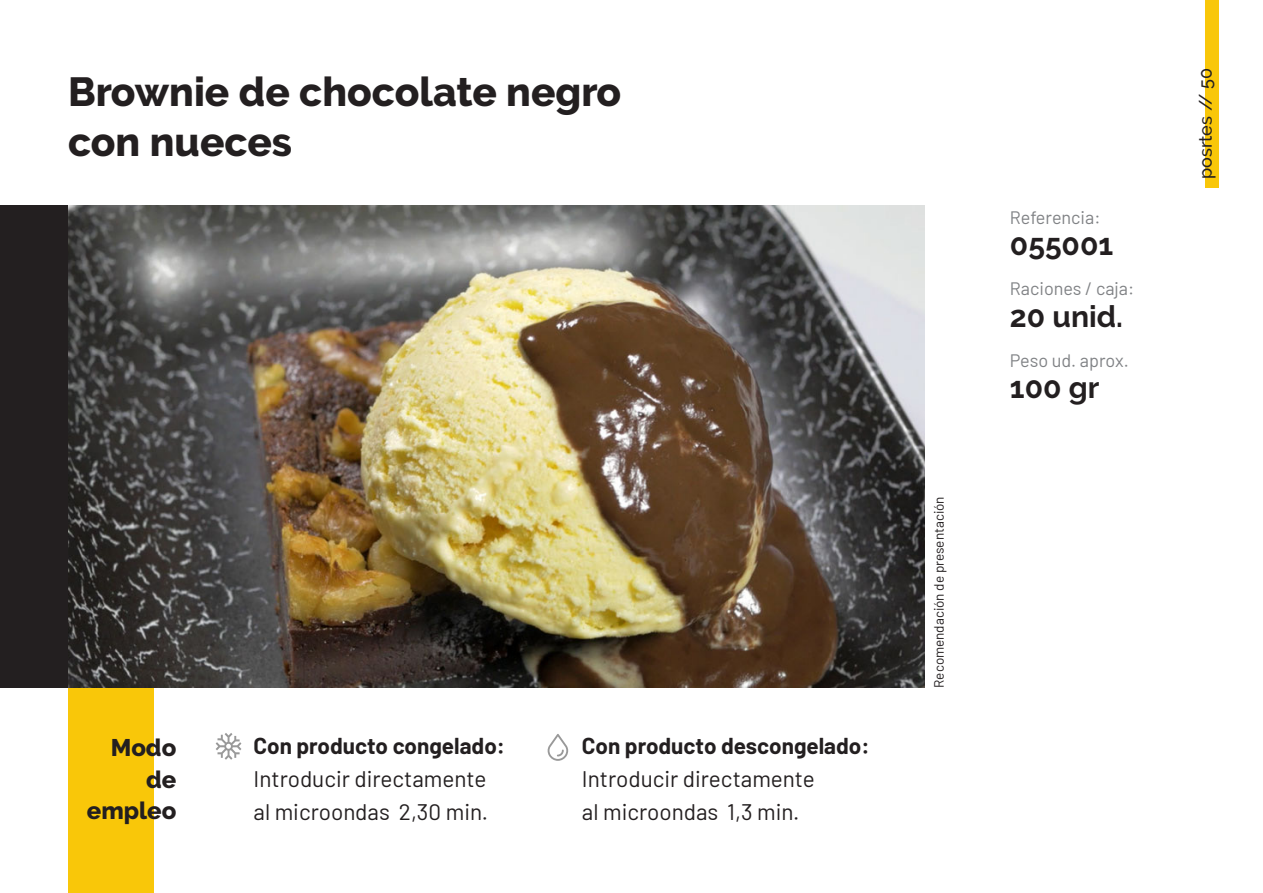
<style>
.page{position:relative;width:1263px;height:893px;background:#fff}
.page>*{position:absolute;margin:0;border:0;box-sizing:border-box;transform-origin:0 0}
.t1{font:800 40.5px "Raleway";color:#231f20}
.t2{font:700 30px "Raleway";color:#231f20}
.t3{font:800 24px "Raleway";color:#231f20}
.t4{font:22.5px "Barlow";color:#231f20}
.t5{font:700 22.5px "Barlow";color:#231f20}
.t6{font:18px "Barlow";color:#808285}
.t7{font:500 18px "Raleway";color:#231f20}
.t8{font:13.5px "Barlow";color:#231f20}
</style>
<div class="page">
<div style="left:1205px;top:0;width:14px;height:188px;background:#f9c709"></div>
<div style="left:68px;top:687px;width:85px;height:206px;background:#f9c709"></div>
<div style="left:0;top:205px;width:68px;height:482px;background:#231f20"></div>
<svg style="left:547px;top:734px;width:22px;height:27px"></svg>
<svg style="left:216px;top:733px;width:25px;height:27px"></svg>
<img style="left:68px;top:205px;width:857px;height:482px">
<p class="t1" style="left:68px;top:69px;width:555px">Brownie de chocolate negro</p>
<p class="t1" style="left:68px;top:118px;width:226px">con nueces</p>
<p class="t3" style="left:111px;top:734px;width:67px">Modo</p>
<p class="t3" style="left:146px;top:766px;width:32px">de</p>
<p class="t3" style="left:87px;top:797px;width:91px">empleo</p>
<p class="t5" style="left:253px;top:729px;width:253px">Con producto congelado:</p>
<p class="t4" style="left:253px;top:763px;width:234px">Introducir directamente</p>
<p class="t4" style="left:253px;top:796px;width:236px">al microondas 2,30 min.</p>
<p class="t5" style="left:582px;top:729px;width:289px">Con producto descongelado:</p>
<p class="t4" style="left:582px;top:763px;width:234px">Introducir directamente</p>
<p class="t4" style="left:582px;top:796px;width:219px">al microondas 1,3 min.</p>
<p class="t8" style="left:929px;top:688px;width:193px;rotate:-90deg">Recomendación de presentación</p>
<p class="t6" style="left:1010px;top:204px;width:92px">Referencia:</p>
<p class="t2" style="left:1010px;top:227px;width:105px">055001</p>
<p class="t6" style="left:1010px;top:276px;width:126px">Raciones / caja:</p>
<p class="t2" style="left:1010px;top:299px;width:114px">20 unid.</p>
<p class="t6" style="left:1010px;top:347px;width:120px">Peso ud. aprox.</p>
<p class="t2" style="left:1010px;top:370px;width:91px">100 gr</p>
<p class="t7" style="left:1195px;top:179px;width:113px;rotate:-90deg">posrtes // 50</p>
</div>
